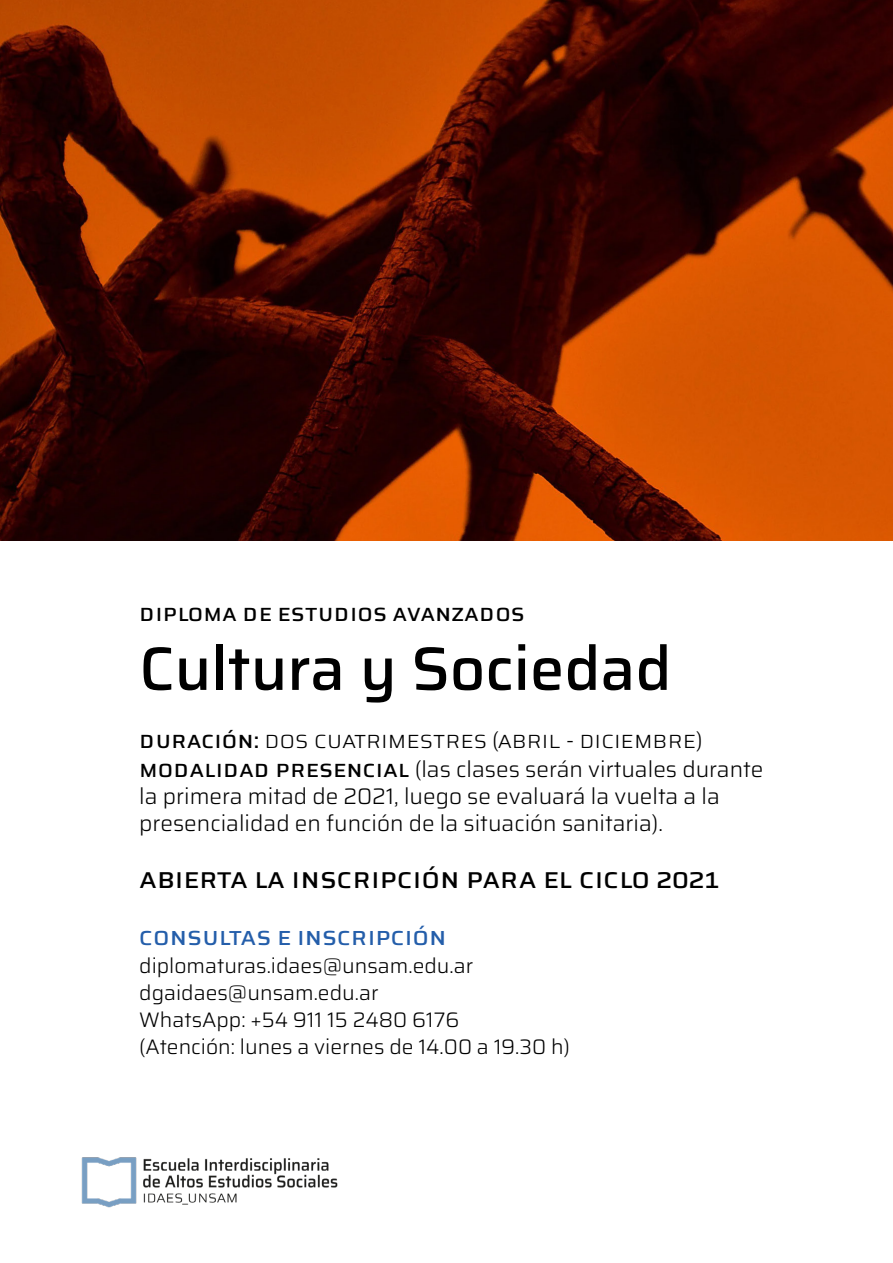
<style>
.page{position:relative;width:893px;height:1263px;background:#fff}
.page>*{position:absolute;margin:0;border:0;box-sizing:border-box;transform-origin:0 0}
.t1{font:500 61.5px "Saira UNSAM";color:#000}
.t2{font:27px "Saira UNSAM Medium SC";color:#000}
.t3{font:24px "Saira UNSAM Medium SC";color:#245eaa}
.t4{font:300 22.5px/27px "Saira UNSAM";color:#000}
.t5{font:22.5px/28.5px "Saira UNSAM Light SC";color:#000}
.t6{font:22.5px "Saira UNSAM Medium SC";color:#000}
.t7{font:300 21px "Saira UNSAM";color:#000}
.s1{font-family:"Saira UNSAM Medium SC"}
.s2{font-family:"Saira UNSAM Medium SC";font-weight:400}
</style>
<div class="page">
<img style="left:81px;top:1157px;width:257px;height:51px">
<img style="left:0;top:0;width:893px;height:540px">
<p class="t6" style="left:139px;top:600px;width:387px">DIPLOMA DE ESTUDIOS AVANZADOS</p>
<p class="t1" style="left:139px;top:618px;width:534px">Cultura y Sociedad</p>
<p class="t5" style="left:139px;top:726px;width:565px"><span class="s1">DURACIÓN:</span> DOS CUATRIMESTRES (ABRIL - DICIEMBRE)<br><span class="s1">MODALIDAD</span></p>
<p class="t4" style="left:139px;top:755px;width:626px;text-indent:136px"><span class="s2">PR ESENCIAL</span> (las clases serán virtuales durante la primera mitad de 2021, luego se evaluará la vuelta a la presencialidad en función de la situación sanitaria).</p>
<p class="t2" style="left:139px;top:862px;width:582px">ABIERTA LA INSCR IPCIÓ N PARA EL CICLO 2021</p>
<p class="t3" style="left:139px;top:922px;width:309px">CONSULTAS E INSCRIPCIÓN</p>
<p class="t7" style="left:139px;top:949px;width:336px">diplomaturas.idaes@unsam.edu.ar</p>
<p class="t7" style="left:139px;top:976px;width:241px">dgaidaes@unsam.edu.ar</p>
<p class="t7" style="left:139px;top:1003px;width:321px">WhatsApp: +54 911 15 2480 6176</p>
<p class="t7" style="left:139px;top:1030px;width:432px">(Atención: lunes a viernes de 14.00 a 19.30 h)</p>
</div>
